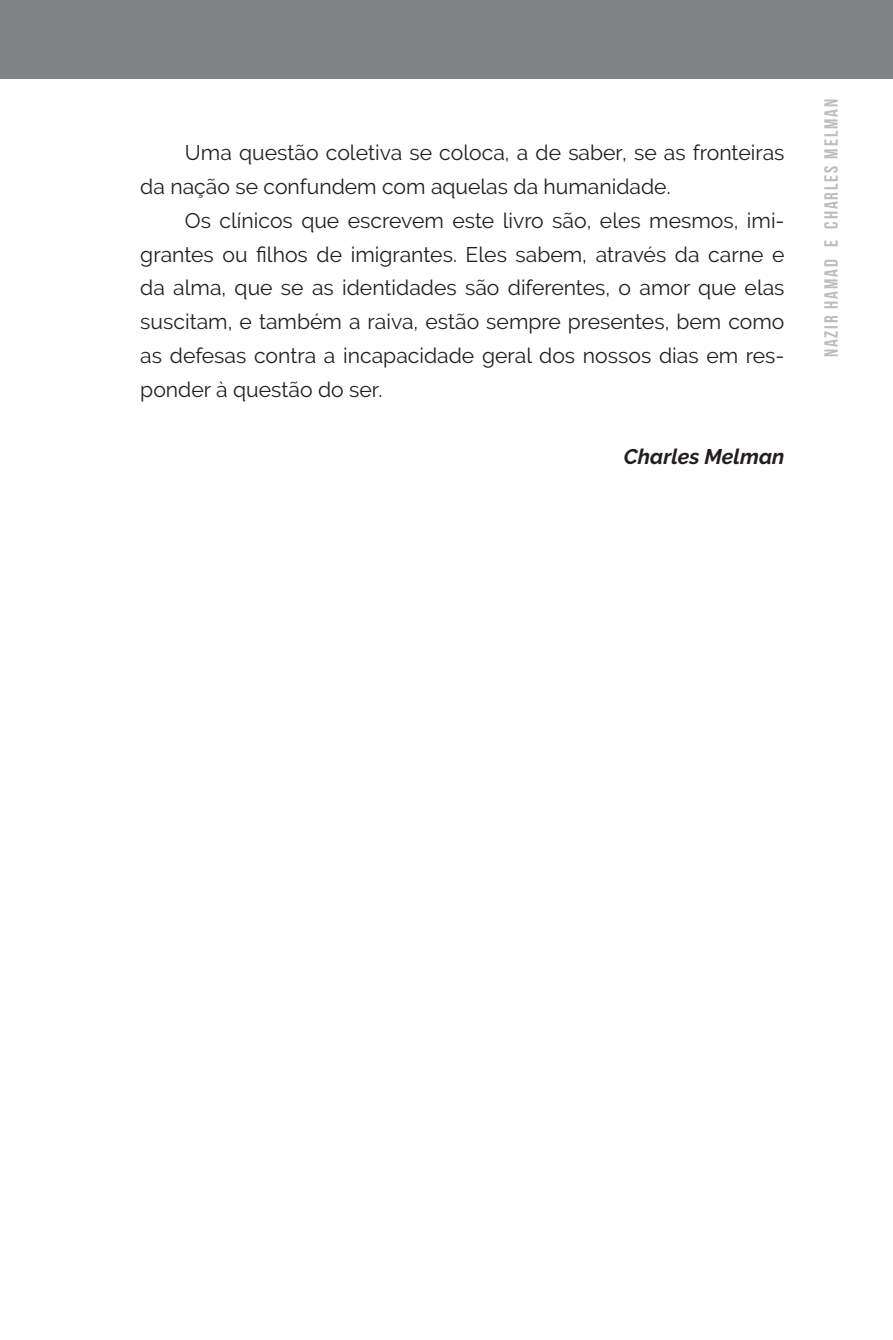
<style>
.page{position:relative;width:893px;height:1340px;background:#fff}
.page>*{position:absolute;margin:0;border:0;box-sizing:border-box;transform-origin:0 0}
.t1{font:21.15px/33.8px "Raleway";color:#231f20}
.t2{font:italic 700 21.15px "Raleway";color:#231f20}
.t3{font:700 19.12px "Bebas Neue";letter-spacing:.1em;color:#bcbdc0}
</style>
<div class="page">
<div style="left:0;top:0;width:893px;height:78px;background:#808285"></div>
<p class="t1" style="left:140px;top:136px;width:646px;text-indent:45px">Uma questão coletiva se coloca, a de saber, se as fronteiras da nação se confundem com aquelas da humanidade.</p>
<p class="t1" style="left:140px;top:203px;width:646px;text-align:justify;text-indent:45px">Os clínicos que escrevem este livro são, eles mesmos, imi&shy;grantes ou filhos de imigrantes. Eles sabem, através da carne e da alma, que se as identidades são diferentes, o amor que elas suscitam, e também a raiva, estão sempre presentes, bem como as defesas contra a incapacidade geral dos nossos dias em res&shy;ponder à questão do ser.</p>
<p class="t2" style="left:624px;top:444px;width:162px">Charles Melman</p>
<p class="t3" style="left:821px;top:357px;width:260px;rotate:-90deg">Nazir Hamad e Charles Melman</p>
</div>
